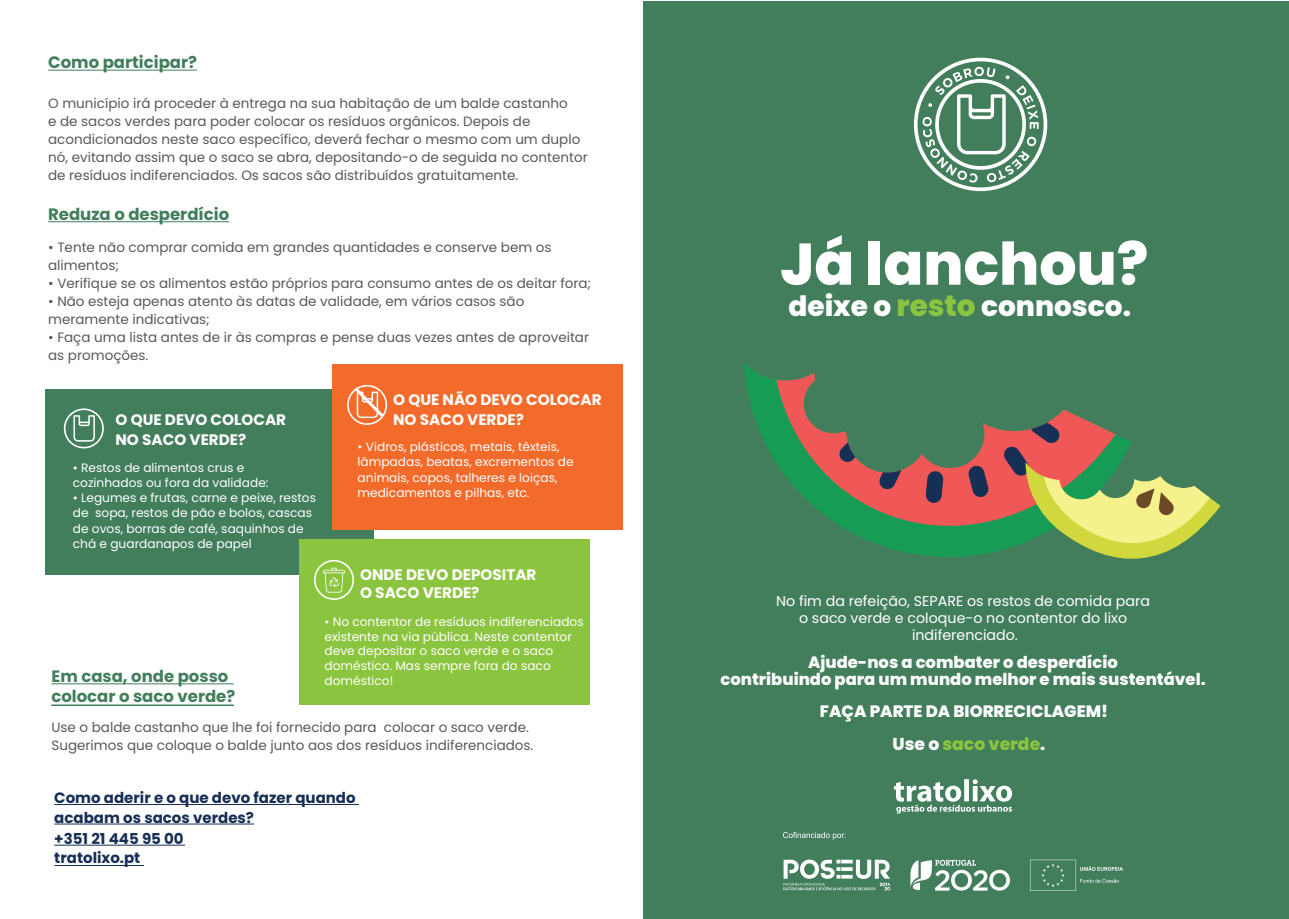
<style>
.page{position:relative;width:1289px;height:919px;background:#fff}
.page>*{position:absolute;margin:0;border:0;box-sizing:border-box;transform-origin:0 0}
.t1{font:800 58.5px "Poppins";color:#fff}
.t2{font:800 27.9px "Poppins";color:#fff}
.t3{font:800 17.1px "Poppins";color:#8bc43e}
.t4{font:700 16.5px/19.8px "Poppins";color:#427e5c}
.t5{font:800 16.5px "Poppins";color:#fff}
.t6{font:800 16.35px/17.1px "Poppins";color:#fff;text-align:center}
.t7{font:700 15.15px/19.8px "Poppins";color:#fff}
.t8{font:700 15px/19.5px "Poppins";color:#172e56}
.t9{font:14.25px/17.1px "Poppins";color:#fff;text-align:center}
.t10{font:13.5px/18px "Poppins";color:#58595b}
.t11{font:12.15px/15.1px "Poppins";color:#fff}
.s1{font-size:29.4px;color:#8bc43e}
.s2{color:#fff}
</style>
<div class="page">
<div style="left:643px;top:2px;width:645px;height:916px;background:#427e5c"></div>
<div style="left:45px;top:389px;width:328px;height:185px;background:#427e5c"></div>
<hr style="left:48px;top:70px;width:149px;height:1px;background:#427e5c">
<hr style="left:48px;top:221px;width:181px;height:1px;background:#427e5c">
<hr style="left:54px;top:804px;width:305px;height:1px;background:#172e56">
<hr style="left:54px;top:823px;width:200px;height:1px;background:#172e56">
<hr style="left:54px;top:844px;width:131px;height:1px;background:#172e56">
<hr style="left:54px;top:865px;width:90px;height:1px;background:#172e56">
<hr style="left:51px;top:683px;width:183px;height:1px;background:#427e5c">
<svg style="left:64px;top:408px;width:40px;height:40px"></svg>
<div style="left:333px;top:364px;width:290px;height:166px;background:#f36b2b"></div>
<svg style="left:347px;top:384px;width:40px;height:41px"></svg>
<div style="left:300px;top:539px;width:290px;height:165px;background:#8bc43e"></div>
<hr style="left:51px;top:704px;width:183px;height:1px;background:#427e5c">
<svg style="left:314px;top:560px;width:40px;height:40px"></svg>
<svg style="left:913px;top:58px;width:134px;height:133px"></svg>
<svg style="left:744px;top:363px;width:258px;height:194px"></svg>
<svg style="left:776px;top:373px;width:314px;height:176px"></svg>
<svg style="left:925px;top:471px;width:18px;height:32px"></svg>
<svg style="left:967px;top:465px;width:22px;height:33px"></svg>
<svg style="left:838px;top:442px;width:17px;height:20px"></svg>
<svg style="left:878px;top:470px;width:23px;height:20px"></svg>
<svg style="left:1002px;top:422px;width:218px;height:137px"></svg>
<svg style="left:894px;top:779px;width:118px;height:34px"></svg>
<img style="left:783px;top:832px;width:339px;height:58px">
<p class="t4" style="left:48px;top:53px;width:150px">Como participar?</p>
<p class="t10" style="left:48px;top:94px;width:541px">O município irá proceder à entrega na sua habitação de um balde castanho<br>e de sacos verdes para poder colocar os resíduos orgânicos. Depois de acondicionados neste saco específico, deverá fechar o mesmo com um duplo nó, evitando assim que o saco se abra, depositando-o de seguida no contentor de resíduos indiferenciados. Os sacos são distribuídos gratuitamente.</p>
<p class="t4" style="left:48px;top:204px;width:183px">Reduza o desperdício</p>
<p class="t10" style="left:48px;top:238px;width:505px">• Tente não comprar comida em grandes quantidades e conserve bem os alimentos;</p>
<p class="t10" style="left:48px;top:274px;width:544px">• Verifique se os alimentos estão próprios para consumo antes de os deitar fora;</p>
<p class="t10" style="left:48px;top:292px;width:477px">• Não esteja apenas atento às datas de validade, em vários casos são meramente indicativas;</p>
<p class="t10" style="left:48px;top:328px;width:542px">• Faça uma lista antes de ir às compras e pense duas vezes antes de aproveitar as promoções.</p>
<p class="t7" style="left:115px;top:410px;width:172px">O QUE DEVO COLOCAR<br>NO SACO VERDE?</p>
<p class="t11" style="left:73px;top:460px;width:197px">• Restos de alimentos crus e cozinhados ou fora da validade:</p>
<p class="t11" style="left:73px;top:490px;width:245px">• Legumes e frutas, carne e peixe, restos de sopa, restos de pão e bolos, cascas de ovos, borras de café, saquinhos de chá e guardanapos de papel</p>
<p class="t7" style="left:393px;top:390px;width:210px">O QUE NÃO DEVO COLOCAR<br>NO SACO VERDE?</p>
<p class="t11" style="left:357px;top:439px;width:217px">• Vidros, plásticos, metais, têxteis, lâmpadas, beatas, excrementos de animais, copos, talheres e loiças, medicamentos e pilhas, etc.</p>
<p class="t7" style="left:360px;top:565px;width:178px;line-height:18.3px">ONDE DEVO DEPOSITAR<br>O SACO VERDE?</p>
<p class="t11" style="left:324px;top:614px;width:261px;line-height:14.5px">• No contentor de resíduos indiferenciados existente na via pública. Neste contentor deve depositar o saco verde e o saco doméstico. Mas sempre fora do saco doméstico!</p>
<p class="t4" style="left:51px;top:666px;width:185px">Em casa, onde posso colocar o saco verde?</p>
<p class="t10" style="left:51px;top:718px;width:483px">Use o balde castanho que lhe foi fornecido para colocar o saco verde.<br>Sugerimos que coloque o balde junto aos dos resíduos indiferenciados.</p>
<p class="t8" style="left:54px;top:788px;width:303px">Como aderir e o que devo fazer quando acabam os sacos verdes?</p>
<p class="t8" style="left:54px;top:848px;width:88px">tratolixo.pt</p>
<p class="t8" style="left:54px;top:828px;width:131px">+351 21 445 95 00</p>
<h1 class="t1" style="left:780px;top:230px;width:369px">Já lanchou?</h1>
<h2 class="t2" style="left:788px;top:290px;width:344px">deixe o <span class="s1">resto</span> connosco.</h2>
<p class="t9" style="left:776px;top:592px;width:375px">No fim da refeição, SEPARE os restos de comida para o saco verde e coloque-o no contentor do lixo indiferenciado.</p>
<p class="t6" style="left:720px;top:653px;width:486px">Ajude-nos a combater o desperdício<br>contribuindo para um mundo melhor e mais sustentável.</p>
<p class="t5" style="left:819px;top:701px;width:290px">FAÇA PARTE DA BIORRECICLAGEM!</p>
<p class="t3" style="left:892px;top:734px;width:154px"><span class="s2">Use o</span> saco verde<span class="s2">.</span></p>
</div>
